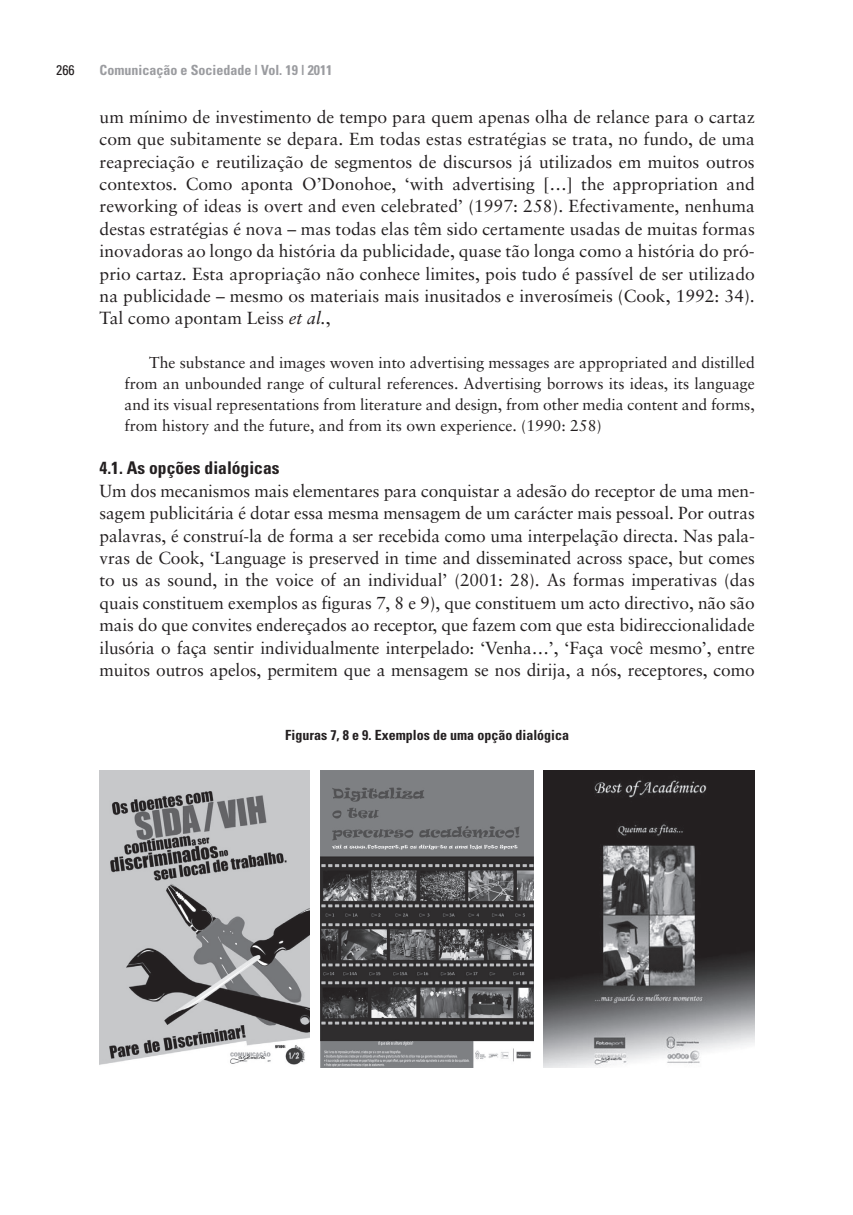
<style>
.page{position:relative;width:853px;height:1215px;background:#fff}
.page>*{position:absolute;margin:0;border:0;box-sizing:border-box;transform-origin:0 0}
.t1{font:17.5px/22.4px "Sabon";letter-spacing:-.005em;color:#231f20;text-align:justify}
.t2{font:700 condensed 17.5px "Univers";color:#231f20}
.t3{font:15.75px/21px "Sabon";color:#231f20;text-align:justify}
.t4{font:700 condensed 14px "Univers";color:#231f20}
.t5{font:700 condensed 14px "Univers";color:#9b9ca0}
.t6{font:condensed 14px "Univers";color:#231f20}
.s1{font-style:italic}
</style>
<div class="page">
<img style="left:543px;top:770px;width:211px;height:297px">
<img style="left:321px;top:770px;width:212px;height:297px">
<img style="left:100px;top:770px;width:209px;height:295px">
<p class="t6" style="left:56px;top:64px;width:20px">266</p>
<p class="t5" style="left:100px;top:64px;width:234px">Comunicação e Sociedade | Vol. 19 | 2011</p>
<p class="t1" style="left:100px;top:107px;width:656px">um mínimo de investimento de tempo para quem apenas olha de relance para o cartaz com que subitamente se depara. Em todas estas estratégias se trata, no fundo, de uma reapreciação e reutilização de segmentos de discursos já utilizados em muitos outros contextos. Como aponta O’Donohoe, ‘with advertising […] the appropriation and reworking of ideas is overt and even celebrated’ (1997: 258). Efectivamente, nenhuma destas estratégias é nova – mas todas elas têm sido certamente usadas de muitas formas inovadoras ao longo da história da publicidade, quase tão longa como a história do pró&shy;prio cartaz. Esta apropriação não conhece limites, pois tudo é passível de ser utilizado na publicidade – mesmo os materiais mais inusitados e inverosímeis (Cook, 1992: 34).<br>Tal como apontam Leiss <span class="s1">et al.</span>,</p>
<p class="t3" style="left:124px;top:353px;width:632px;text-indent:25px">The substance and images woven into advertising messages are appropriated and distilled from an unbounded range of cultural references. Advertising borrows its ideas, its language and its visual representations from literature and design, from other media content and forms, from history and the future, and from its own experience. (1990: 258)</p>
<p class="t2" style="left:100px;top:461px;width:181px">4.1. As opções dialógicas</p>
<p class="t1" style="left:100px;top:481px;width:656px">Um dos mecanismos mais elementares para conquistar a adesão do receptor de uma men&shy;sagem publicitária é dotar essa mesma mensagem de um carácter mais pessoal. Por outras palavras, é construí-la de forma a ser recebida como uma interpelação directa. Nas pala&shy;vras de Cook, ‘Language is preserved in time and disseminated across space, but comes to us as sound, in the voice of an individual’ (2001: 28). As formas imperativas (das quais constituem exemplos as figuras 7, 8 e 9), que constituem um acto directivo, não são mais do que convites endereçados ao receptor, que fazem com que esta bidireccionalidade ilusória o faça sentir individualmente interpelado: ‘Venha…’, ‘Faça você mesmo’, entre muitos outros apelos, permitem que a mensagem se nos dirija, a nós, receptores, como</p>
<p class="t4" style="left:285px;top:730px;width:285px">Figuras 7, 8 e 9. Exemplos de uma opção dialógica</p>
</div>
